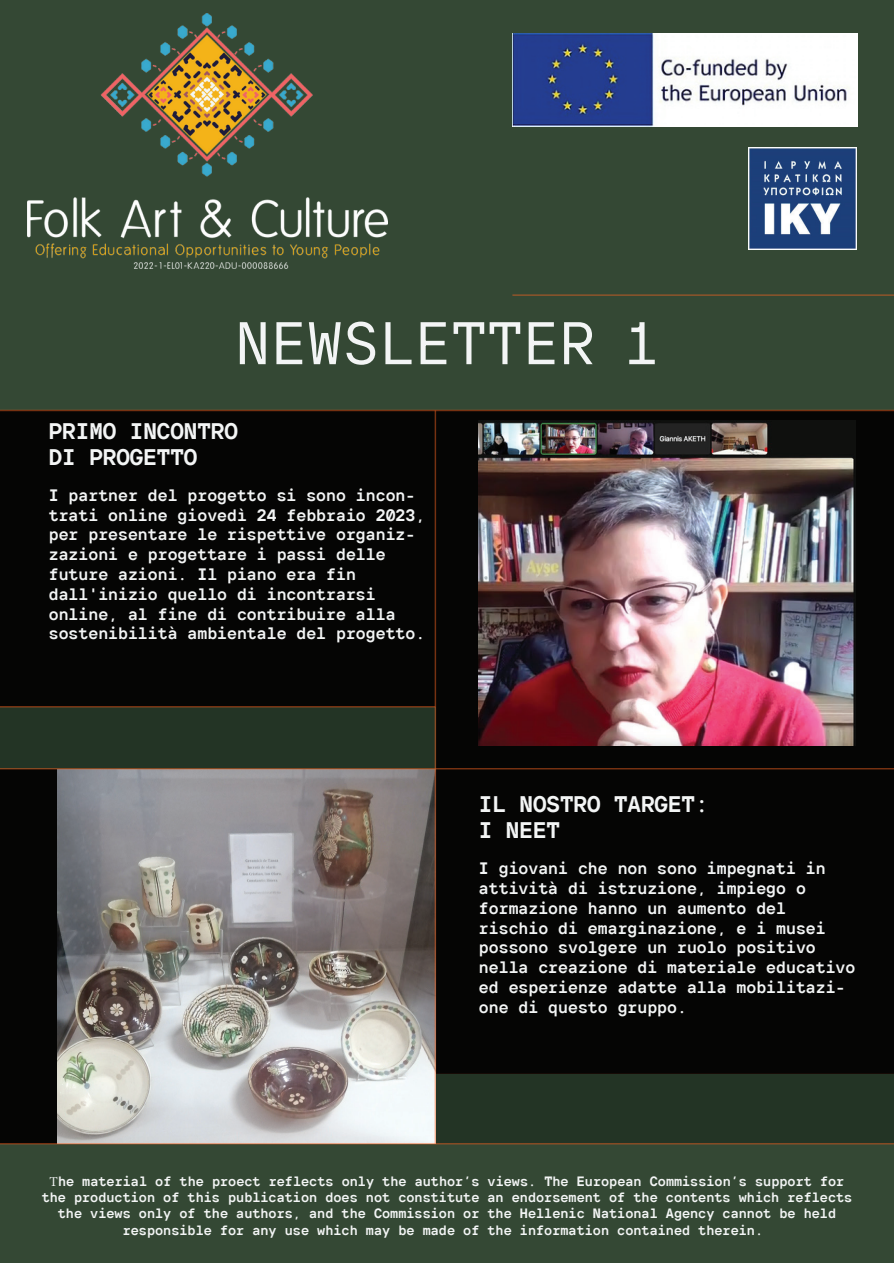
<style>
.page{position:relative;width:894px;height:1263px;background:#fff}
.page>*{position:absolute;margin:0;border:0;box-sizing:border-box;transform-origin:0 0}
.t1{font:60px "TT Intrphss Pr Mn Trl Vr";color:#f3f5f5}
.t2{font:22.5px/25.5px "TT Intrphss Pr Mn Trl Vr";color:#f3f5f5}
.t3{font:16.5px/19.8px "TT Intrphss Pr Mn Trl Vr";color:#f3f5f5}
.t4{font:13.5px "TT Intrphss Pr Mn Trl Vr";color:#f3f5f5}
.s1{font-family:"Minion Pro"}
</style>
<div class="page">
<div style="left:0;top:0;width:893px;height:1263px;background:#344834"></div>
<div style="left:434px;top:769px;width:459px;height:305px;background:#050504"></div>
<div style="left:0;top:769px;width:436px;height:375px;background:#050504"></div>
<img style="left:58px;top:769px;width:376px;height:374px">
<div style="left:0;top:410px;width:893px;height:359px;background:#050504"></div>
<div style="left:0;top:707px;width:435px;height:62px;background:#233425"></div>
<img style="left:28px;top:13px;width:359px;height:256px">
<img style="left:512px;top:33px;width:345px;height:94px">
<img style="left:748px;top:148px;width:108px;height:101px">
<hr style="left:512px;top:294px;width:381px;height:2px;background:#f26221">
<hr style="left:0;top:410px;width:893px;height:1px;background:#f26221">
<hr style="left:0;top:768px;width:893px;height:1px;background:#f26221">
<hr style="left:0;top:706px;width:435px;height:1px;background:#f26221">
<img style="left:479px;top:421px;width:376px;height:324px">
<hr style="left:434px;top:769px;width:2px;height:375px;background:#f26221">
<hr style="left:434px;top:410px;width:2px;height:359px;background:#f26221">
<div style="left:436px;top:1074px;width:457px;height:70px;background:#233425"></div>
<hr style="left:0;top:1143px;width:893px;height:1px;background:#f26221">
<h1 class="t1" style="left:235px;top:305px;width:426px">NEWSLETTER 1</h1>
<h2 class="t2" style="left:49px;top:418px;width:190px">PRIMO INCONTRO<br>DI PROGETTO</h2>
<p class="t3" style="left:49px;top:485px;width:378px">I partner del progetto si sono incon&shy;trati online giovedì 24 febbraio 2023, per presentare le rispettive organiz&shy;zazioni e progettare i passi delle future azioni. Il piano era fin dall'inizio quello di incontrarsi online, al fine di contribuire alla sostenibilità ambientale del progetto.</p>
<h2 class="t2" style="left:479px;top:791px;width:231px">IL NOSTRO TARGET:<br>I NEET</h2>
<p class="t3" style="left:479px;top:858px;width:378px">I giovani che non sono impegnati in attività di istruzione, impiego o formazione hanno un aumento del rischio di emarginazione, e i musei possono svolgere un ruolo positivo nella creazione di materiale educativo ed esperienze adatte alla mobilitazi&shy;one di questo gruppo.</p>
<p class="t4" style="left:50px;top:1173px;width:796px"><span class="s1">Τ</span>he material of the project reflects only the author’s views. The European Commission’s support for</p>
<p class="t4" style="left:42px;top:1189px;width:811px">the production of this publication does not constitute an endorsement of the contents which reflects</p>
<p class="t4" style="left:58px;top:1205px;width:779px">the views only of the authors, and the Commission or the Hellenic National Agency cannot be held</p>
<p class="t4" style="left:123px;top:1221px;width:641px">responsible for any use which may be made of the information contained therein.”</p>
</div>
